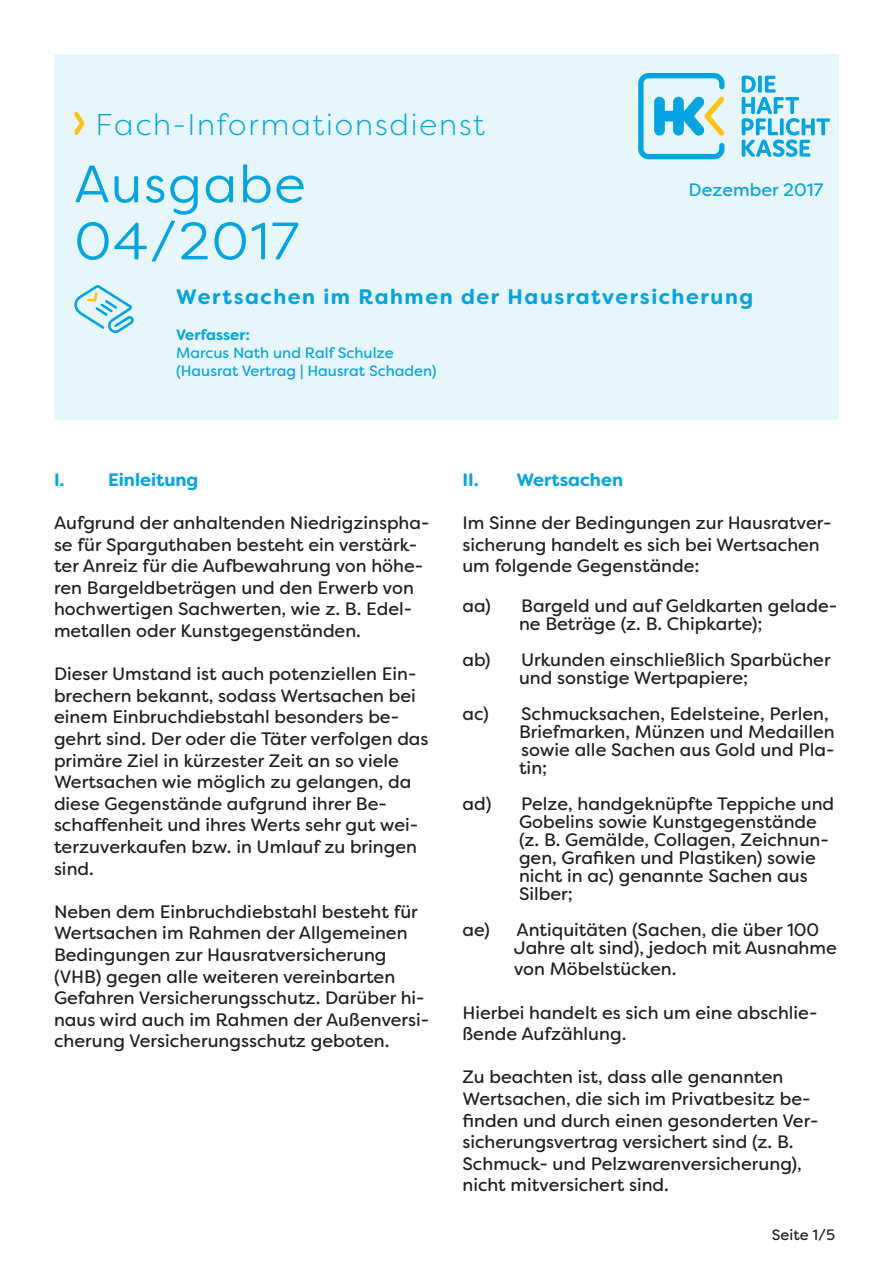
<style>
.page{position:relative;width:893px;height:1263px;background:#fff}
.page>*{position:absolute;margin:0;border:0;box-sizing:border-box;transform-origin:0 0}
.t1{font:52.5px/57px "Filson Soft";letter-spacing:.03em;color:#05a4e0}
.t2{font:300 30px "Filson Soft";letter-spacing:.065em;color:#05a4e0}
.t3{font:700 21px "Filson Soft";letter-spacing:.075em;color:#05a4e0}
.t4{font:18px/21.6px "Filson Soft";color:#231f20}
.t5{font:700 18px "Filson Soft";color:#05a4e0}
.t6{font:18px "Filson Soft";color:#05a4e0}
.t7{font:15px/18px "Filson Soft";color:#05a4e0}
.t8{font:700 15px "Filson Soft";color:#05a4e0}
.t9{font:15px "Filson Soft";color:#231f20}
</style>
<div class="page">
<div style="left:54px;top:54px;width:785px;height:366px;background:#e6f6fb"></div>
<svg style="left:742px;top:76px;width:88px;height:81px"></svg>
<svg style="left:638px;top:73px;width:86px;height:86px"></svg>
<svg style="left:74px;top:111px;width:11px;height:24px"></svg>
<svg style="left:74px;top:285px;width:60px;height:48px"></svg>
<h2 class="t2" style="left:96px;top:106px;width:391px">Fach-Informationsdienst</h2>
<h1 class="t1" style="left:74px;top:155px;width:233px">Ausgabe<br>04/2017</h1>
<p class="t3" style="left:176px;top:283px;width:579px">Wertsachen im Rahmen der Hausratversicherung</p>
<p class="t8" style="left:176px;top:325px;width:75px">Verfasser:</p>
<p class="t7" style="left:176px;top:344px;width:262px">Marcus Nath und Ralf Schulze (Hausrat Vertrag | Hausrat Schaden)</p>
<p class="t6" style="left:689px;top:178px;width:136px">Dezember 2017</p>
<p class="t5" style="left:54px;top:468px;width:12px">I.</p>
<p class="t5" style="left:108px;top:468px;width:92px">Einleitung</p>
<p class="t4" style="left:54px;top:512px;width:377px">Aufgrund der anhaltenden Niedrigzinspha&shy;se für Sparguthaben besteht ein verstärk&shy;ter Anreiz für die Aufbewahrung von höhe&shy;ren Bargeldbeträgen und den Erwerb von hochwertigen Sachwerten, wie z. B. Edel&shy;metallen oder Kunstgegenständen.</p>
<p class="t4" style="left:54px;top:663px;width:376px">Dieser Umstand ist auch potenziellen Ein&shy;brechern bekannt, sodass Wertsachen bei einem Einbruchdiebstahl besonders be&shy;gehrt sind. Der oder die Täter verfolgen das primäre Ziel in kürzester Zeit an so viele Wertsachen wie möglich zu gelangen, da diese Gegenstände aufgrund ihrer Be&shy;schaffenheit und ihres Werts sehr gut wei&shy;terzuverkaufen bzw. in Umlauf zu bringen sind.</p>
<p class="t4" style="left:54px;top:901px;width:377px">Neben dem Einbruchdiebstahl besteht für Wertsachen im Rahmen der Allgemeinen Bedingungen zur Hausratversicherung (VHB) gegen alle weiteren vereinbarten Gefahren Versicherungsschutz. Darüber hi&shy;naus wird auch im Rahmen der Außenversi&shy;cherung Versicherungsschutz geboten.</p>
<p class="t5" style="left:462px;top:468px;width:162px">II. Wertsachen</p>
<p class="t4" style="left:462px;top:512px;width:371px">Im Sinne der Bedingungen zur Hausratver&shy;sicherung handelt es sich bei Wertsachen um folgende Gegenstände:</p>
<p class="t4" style="left:519px;top:596px;width:320px;line-height:18px;text-indent:-57px">aa) Bargeld und auf Geldkarten gelade&shy;ne Beträge (z. B. Chipkarte);</p>
<p class="t4" style="left:519px;top:650px;width:313px;line-height:18px;text-indent:-57px">ab) Urkunden einschließlich Sparbücher und sonstige Wertpapiere;</p>
<p class="t4" style="left:519px;top:704px;width:317px;line-height:18px;text-indent:-57px">ac) Schmucksachen, Edelsteine, Perlen,<br>Briefmarken, Münzen und Medaillen sowie alle Sachen aus Gold und Pla&shy;tin;</p>
<p class="t4" style="left:519px;top:794px;width:317px;line-height:18px;text-indent:-57px">ad) Pelze, handgeknüpfte Teppiche und<br>Gobelins sowie Kunstgegenstände (z. B. Gemälde, Collagen, Zeichnun&shy;gen, Grafiken und Plastiken) sowie nicht in ac) genannte Sachen aus<br>Silber;</p>
<p class="t4" style="left:514px;top:920px;width:325px;line-height:18px;text-indent:-51px">ae) Antiquitäten (Sachen, die über 100<br>Jahre alt sind), jedoch mit Ausnahme</p>
<p class="t4" style="left:514px;top:958px;width:164px">von Möbelstücken.</p>
<p class="t4" style="left:462px;top:1001px;width:357px">Hierbei handelt es sich um eine abschlie&shy;ßende Aufzählung.</p>
<p class="t4" style="left:462px;top:1066px;width:358px">Zu beachten ist, dass alle genannten Wertsachen, die sich im Privatbesitz be&shy;finden und durch einen gesonderten Ver&shy;sicherungsvertrag versichert sind (z. B.<br>Schmuck- und Pelzwarenversicherung), nicht mitversichert sind.</p>
<p class="t9" style="left:772px;top:1225px;width:65px">Seite 1/5</p>
</div>
